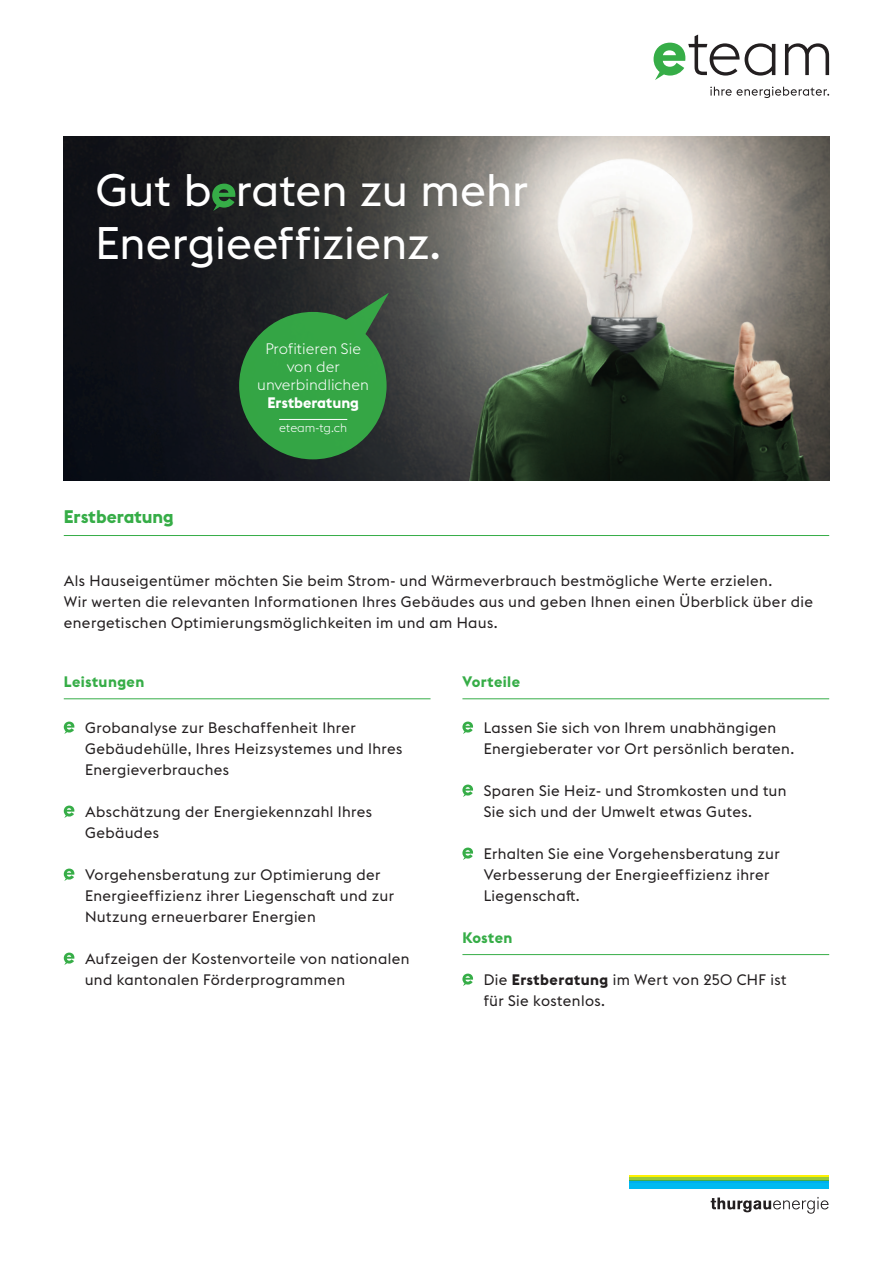
<style>
.page{position:relative;width:893px;height:1263px;background:#fff}
.page>*{position:absolute;margin:0;border:0;box-sizing:border-box;transform-origin:0 0}
.t1{font:45px/52.5px "Euclid Flex";color:#fff}
.t2{font:700 18px "Euclid Flex";color:#36ad47}
.t3{font:15px/21px "Euclid Flex";letter-spacing:.025em;color:#231f20}
.t4{font:300 15px/18px "Euclid Flex";color:#fff;text-align:center}
.t5{font:700 15px "Euclid Flex";letter-spacing:.03em;color:#36ad47}
.t6{font:700 15px "Euclid Flex";color:#fff}
.t7{font:300 12px "Euclid Flex";color:#fff}
.s1{font-weight:700}
</style>
<div class="page">
<div style="left:630px;top:1182px;width:199px;height:6px;background:#00baf1"></div>
<hr style="left:630px;top:1176px;width:199px;height:1px;background:#fff101">
<hr style="left:630px;top:1179px;width:199px;height:2px;background:#40ae49">
<hr style="left:630px;top:1177px;width:199px;height:2px;background:#99ca3b">
<hr style="left:630px;top:1181px;width:199px;height:1px;background:#00aeef">
<svg style="left:711px;top:1197px;width:117px;height:17px"></svg>
<svg style="left:654px;top:35px;width:175px;height:45px"></svg>
<svg style="left:710px;top:87px;width:119px;height:11px"></svg>
<img style="left:64px;top:136px;width:765px;height:344px">
<svg style="left:212px;top:184px;width:23px;height:27px"></svg>
<hr style="left:64px;top:535px;width:765px;height:1px;background:#36ad47">
<svg style="left:239px;top:293px;width:150px;height:166px;background:#2f803c"></svg>
<hr style="left:279px;top:419px;width:68px;height:1px;background:#fff">
<hr style="left:64px;top:698px;width:367px;height:1px;background:#36ad47">
<svg style="left:64px;top:721px;width:10px;height:13px"></svg>
<svg style="left:64px;top:805px;width:10px;height:13px"></svg>
<svg style="left:64px;top:868px;width:10px;height:13px"></svg>
<svg style="left:64px;top:952px;width:10px;height:13px"></svg>
<hr style="left:462px;top:698px;width:367px;height:1px;background:#36ad47">
<hr style="left:462px;top:954px;width:367px;height:1px;background:#36ad47">
<svg style="left:462px;top:721px;width:11px;height:13px"></svg>
<svg style="left:462px;top:784px;width:11px;height:13px"></svg>
<svg style="left:462px;top:847px;width:11px;height:13px"></svg>
<svg style="left:462px;top:973px;width:11px;height:13px"></svg>
<h1 class="t1" style="left:96px;top:165px;width:434px">Gut b raten zu mehr<br>Energieeffizienz.</h1>
<p class="t2" style="left:64px;top:506px;width:112px">Erstberatung</p>
<p class="t4" style="left:258px;top:340px;width:113px">Profitieren Sie von der unverbindlichen</p>
<p class="t6" style="left:267px;top:394px;width:93px">Erstberatung</p>
<p class="t7" style="left:279px;top:421px;width:70px">eteam-tg.ch</p>
<p class="t3" style="left:64px;top:570px;width:751px">Als Hauseigentümer möchten Sie beim Strom- und Wärmeverbrauch bestmögliche Werte erzielen.<br>Wir werten die relevanten Informationen Ihres Gebäudes aus und geben Ihnen einen Überblick über die energetischen Optimierungsmöglichkeiten im und am Haus.</p>
<p class="t5" style="left:64px;top:673px;width:82px">Leistungen</p>
<p class="t3" style="left:85px;top:717px;width:319px">Grobanalyse zur Beschaffenheit Ihrer<br>Gebäudehülle, Ihres Heizsystemes und Ihres<br>Energieverbrauches</p>
<p class="t3" style="left:85px;top:801px;width:289px">Abschätzung der Energiekennzahl Ihres<br>Gebäudes</p>
<p class="t3" style="left:85px;top:864px;width:311px">Vorgehensberatung zur Optimierung der<br>Energieeffizienz ihrer Liegenschaft und zur<br>Nutzung erneuerbarer Energien</p>
<p class="t3" style="left:85px;top:948px;width:326px">Aufzeigen der Kostenvorteile von nationalen und kantonalen Förderprogrammen</p>
<p class="t5" style="left:462px;top:673px;width:59px">Vorteile</p>
<p class="t3" style="left:484px;top:717px;width:312px">Lassen Sie sich von Ihrem unabhängigen<br>Energieberater vor Ort persönlich beraten.</p>
<p class="t3" style="left:484px;top:780px;width:304px">Sparen Sie Heiz- und Stromkosten und tun<br>Sie sich und der Umwelt etwas Gutes.</p>
<p class="t3" style="left:484px;top:843px;width:298px">Erhalten Sie eine Vorgehensberatung zur<br>Verbesserung der Energieeffizienz ihrer<br>Liegenschaft.</p>
<p class="t5" style="left:462px;top:929px;width:52px">Kosten</p>
<p class="t3" style="left:484px;top:969px;width:304px">Die <span class="s1">Erstberatung</span> im Wert von 250 CHF ist für Sie kostenlos.</p>
</div>
